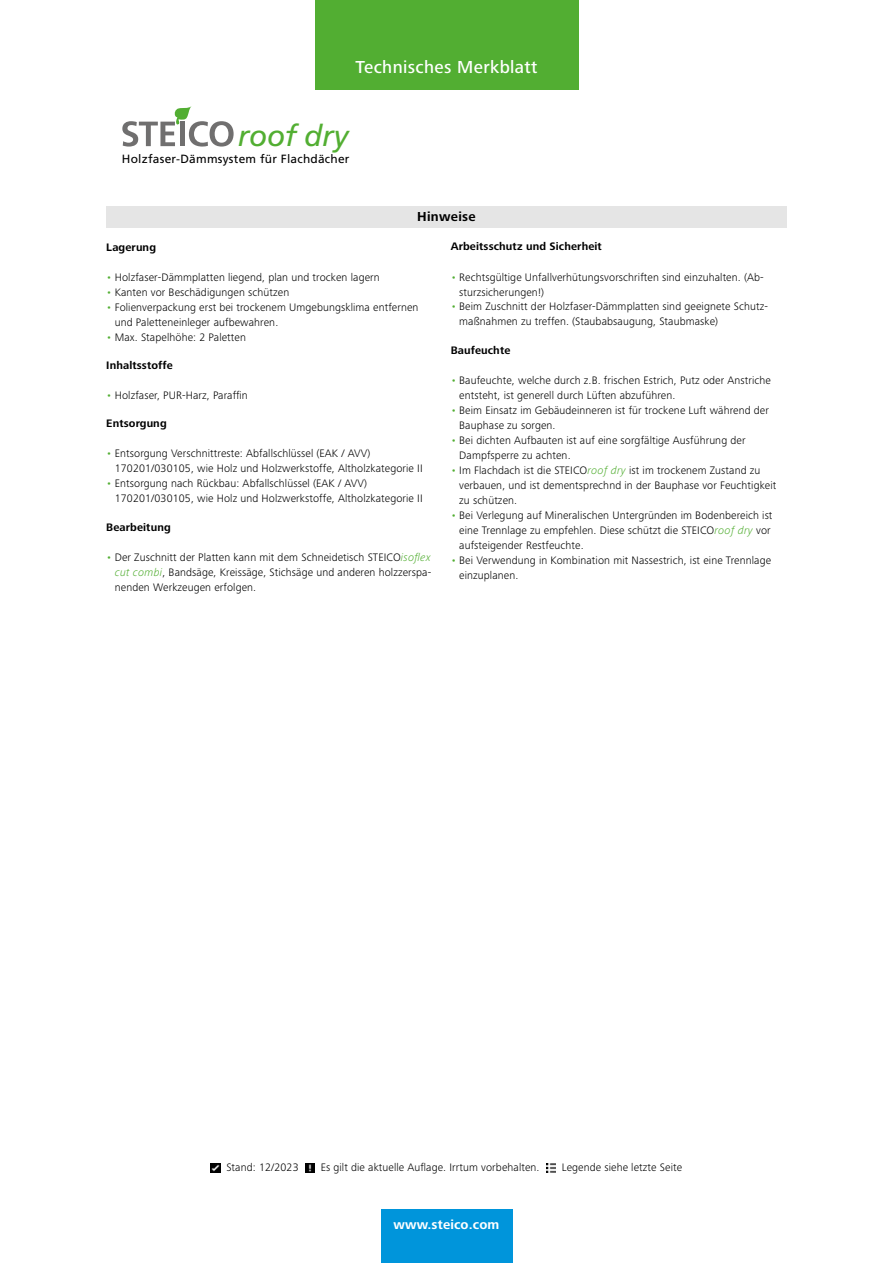
<style>
.page{position:relative;width:893px;height:1263px;background:#fff}
.page>*{position:absolute;margin:0;border:0;box-sizing:border-box;transform-origin:0 0}
.t1{font:italic 29.7px "Frutiger";letter-spacing:-.01em;color:#52ae32}
.t2{font:500 18px "Frutiger Next LTW1 G";letter-spacing:.02em;color:#fff}
.t3{font:700 13.5px "Frutiger Next LTW1 G";letter-spacing:.01em;color:#fff}
.t4{font:700 13.5px "Frutiger Next LTW1 G";letter-spacing:.02em;color:#000}
.t5{font:12px "Frutiger";letter-spacing:.02em;color:#000}
.t6{font:300 11.25px/15px "Frutiger Next LTW1 G";letter-spacing:.01em;color:#000}
.t7{font:700 11.25px "Frutiger Next LTW1 G";letter-spacing:.01em;color:#000}
.s1{color:#52ae32}
.s2{font-style:italic;color:#52ae32}
</style>
<div class="page">
<svg style="left:122px;top:106px;width:112px;height:41px"></svg>
<div style="left:106px;top:206px;width:681px;height:21px;background:#e5e5e5"></div>
<div style="left:315px;top:0;width:263px;height:89px;background:#52ae32"></div>
<div style="left:381px;top:1210px;width:131px;height:53px;background:#0095db"></div>
<svg style="left:211px;top:1163px;width:9px;height:9px"></svg>
<svg style="left:305px;top:1163px;width:9px;height:9px"></svg>
<svg style="left:546px;top:1163px;width:9px;height:9px"></svg>
<h2 class="t2" style="left:355px;top:56px;width:184px">Technisches Merkblatt</h2>
<h1 class="t1" style="left:238px;top:119px;width:112px">roof dry</h1>
<p class="t5" style="left:122px;top:151px;width:229px">Holzfaser-Dämmsystem für Flachdächer</p>
<p class="t4" style="left:417px;top:209px;width:60px">Hinweise</p>
<p class="t7" style="left:106px;top:240px;width:51px">Lagerung</p>
<p class="t6" style="left:106px;top:269px;width:275px"><span class="s1">•</span> Holzfaser-Dämmplatten liegend, plan und trocken lagern</p>
<p class="t6" style="left:106px;top:284px;width:185px"><span class="s1">•</span> Kanten vor Beschädigungen schützen</p>
<p class="t6" style="left:115px;top:299px;width:305px;text-indent:-9px"><span class="s1">•</span> Folienverpackung erst bei trockenem Umgebungsklima entfernen und Paletteneinleger aufbewahren.</p>
<p class="t6" style="left:106px;top:329px;width:141px"><span class="s1">•</span> Max. Stapelhöhe: 2 Paletten</p>
<p class="t7" style="left:106px;top:359px;width:68px">Inhaltsstoffe</p>
<p class="t6" style="left:106px;top:388px;width:143px"><span class="s1">•</span> Holzfaser, PUR‑Harz, Paraffin</p>
<p class="t7" style="left:106px;top:417px;width:62px">Entsorgung</p>
<p class="t6" style="left:115px;top:446px;width:309px;text-indent:-9px"><span class="s1">•</span> Entsorgung Verschnittreste: Abfallschlüssel (EAK / AVV)<br>170201/030105, wie Holz und Holzwerkstoffe, Altholzkategorie II</p>
<p class="t6" style="left:115px;top:476px;width:309px;text-indent:-9px"><span class="s1">•</span> Entsorgung nach Rückbau: Abfallschlüssel (EAK / AVV)<br>170201/030105, wie Holz und Holzwerkstoffe, Altholzkategorie II</p>
<p class="t7" style="left:106px;top:520px;width:66px">Bearbeitung</p>
<p class="t6" style="left:115px;top:549px;width:318px;text-align:justify;text-indent:-9px"><span class="s1">•</span> Der Zuschnitt der Platten kann mit dem Schneidetisch STEICO<span class="s2">isoflex cut combi</span>, Bandsäge, Kreissäge, Stichsäge und anderen holzzerspa&shy;nenden Werkzeugen erfolgen.</p>
<p class="t7" style="left:451px;top:240px;width:153px">Arbeitsschutz und Sicherheit</p>
<p class="t6" style="left:459px;top:269px;width:306px;text-indent:-9px"><span class="s1">•</span> Rechtsgültige Unfallverhütungsvorschriften sind einzuhalten. (Ab&shy;sturzsicherungen!)</p>
<p class="t6" style="left:459px;top:299px;width:310px;text-indent:-9px"><span class="s1">•</span> Beim Zuschnitt der Holzfaser-Dämmplatten sind geeignete Schutz&shy;maßnahmen zu treffen. (Staubabsaugung, Staubmaske)</p>
<p class="t7" style="left:451px;top:344px;width:61px">Baufeuchte</p>
<p class="t6" style="left:459px;top:373px;width:313px;text-indent:-9px"><span class="s1">•</span> Baufeuchte, welche durch z.B. frischen Estrich, Putz oder Anstriche entsteht, ist generell durch Lüften abzuführen.</p>
<p class="t6" style="left:459px;top:403px;width:311px;text-indent:-9px"><span class="s1">•</span> Beim Einsatz im Gebäudeinneren ist für trockene Luft während der<br>Bauphase zu sorgen.</p>
<p class="t6" style="left:459px;top:433px;width:288px;text-indent:-9px"><span class="s1">•</span> Bei dichten Aufbauten ist auf eine sorgfältige Ausführung der<br>Dampfsperre zu achten.</p>
<p class="t6" style="left:459px;top:463px;width:319px;text-indent:-9px"><span class="s1">•</span> Im Flachdach ist die STEICO<span class="s2">roof dry</span> ist im trockenem Zustand zu verbauen, und ist dementsprechnd in der Bauphase vor Feuchtigkeit zu schützen.</p>
<p class="t6" style="left:459px;top:508px;width:315px;text-indent:-9px"><span class="s1">•</span> Bei Verlegung auf Mineralischen Untergründen im Bodenbereich ist eine Trennlage zu empfehlen. Diese schützt die STEICO<span class="s2">roof dry</span> vor aufsteigender Restfeuchte.</p>
<p class="t6" style="left:459px;top:553px;width:313px;text-indent:-9px"><span class="s1">•</span> Bei Verwendung in Kombination mit Nassestrich, ist eine Trennlage einzuplanen.</p>
<p class="t6" style="left:226px;top:1160px;width:74px">Stand: 12/2023</p>
<p class="t6" style="left:321px;top:1160px;width:220px">Es gilt die aktuelle Auflage. Irrtum vorbehalten.</p>
<p class="t6" style="left:562px;top:1160px;width:122px">Legende siehe letzte Seite</p>
<p class="t3" style="left:394px;top:1217px;width:107px">www.steico.com</p>
</div>
